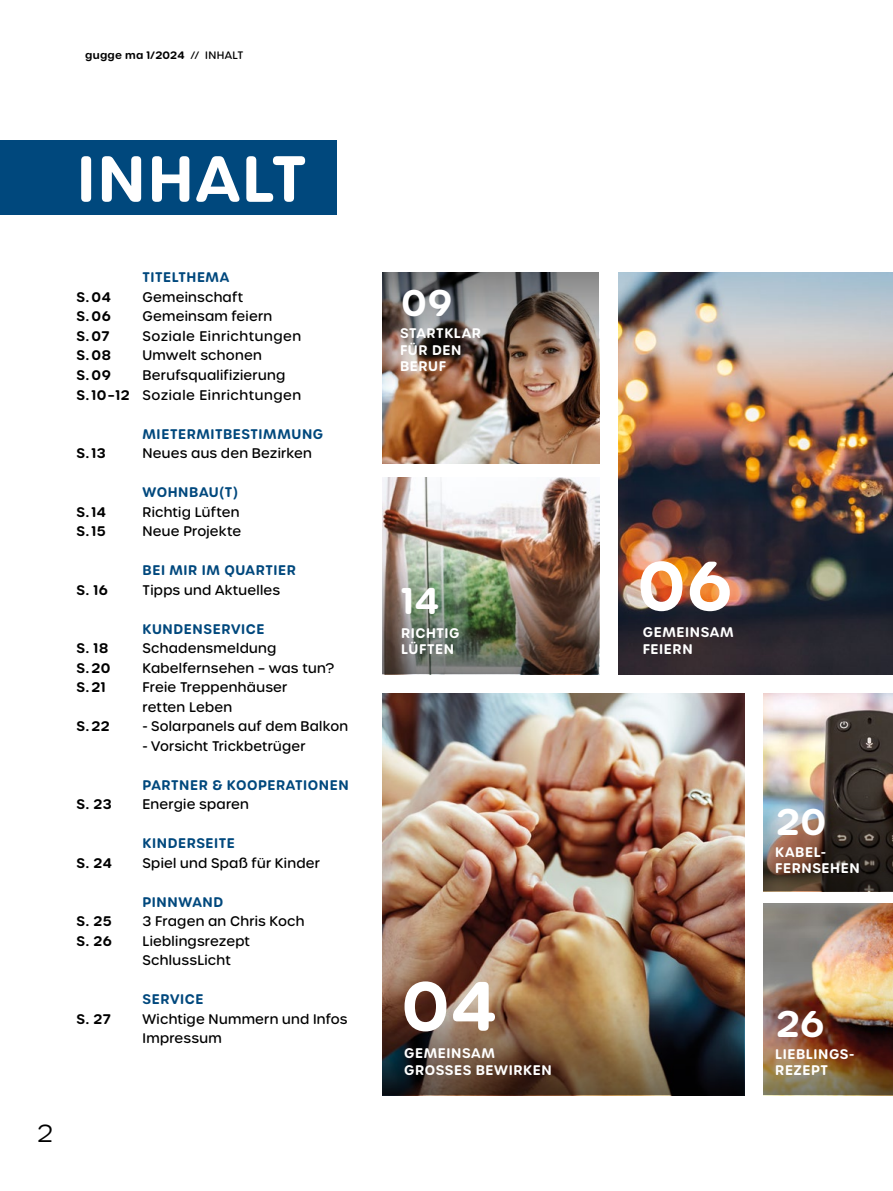
<style>
.page{position:relative;width:893px;height:1191px;background:#fff}
.page>*{position:absolute;margin:0;border:0;box-sizing:border-box;transform-origin:0 0}
.t1{font:600 67.5px "Urbane Rounded";color:#fff}
.t2{font:600 63px "Urbane Rounded";letter-spacing:.02em;color:#fff}
.t3{font:600 36px "Urbane Rounded";letter-spacing:.02em;color:#fff}
.t4{font:300 24px "Urbane Rounded";color:#000}
.t5{font:500 13.5px/19.5px "Urbane Rounded";letter-spacing:.015em;color:#000}
.t6{font:600 13.5px "Urbane Rounded";letter-spacing:.045em;color:#00487d}
.t7{font:600 13.5px/16.5px "Urbane Rounded";letter-spacing:.045em;color:#fff}
.t8{font:600 13.5px "Urbane Rounded";letter-spacing:.04em;color:#000}
.t9{font:500 13.5px "Urbane Rounded";letter-spacing:.04em;color:#000}
.t10{font:600 10.5px "Urbane Rounded";letter-spacing:.025em;color:#000}
.s1{font-weight:500}
.s2{font-weight:600}
</style>
<div class="page">
<img style="left:382px;top:477px;width:217px;height:197px">
<img style="left:382px;top:693px;width:362px;height:302px">
<img style="left:382px;top:995px;width:362px;height:100px">
<img style="left:618px;top:272px;width:275px;height:402px">
<img style="left:382px;top:272px;width:217px;height:191px">
<img style="left:763px;top:904px;width:130px;height:91px">
<img style="left:763px;top:693px;width:130px;height:98px">
<div style="left:0;top:140px;width:336px;height:75px;background:#00487d"></div>
<svg style="left:763px;top:791px;width:130px;height:100px;background:#554b45"></svg>
<img style="left:763px;top:995px;width:130px;height:100px">
<img style="left:382px;top:272px;width:216px;height:115px">
<img style="left:382px;top:559px;width:216px;height:115px">
<p class="t10" style="left:85px;top:48px;width:160px">gugge ma 1/2024 <span class="s1">// INHALT</span></p>
<p class="t2" style="left:77px;top:136px;width:232px">INHALT</p>
<p class="t6" style="left:143px;top:268px;width:88px">TITELTHEMA</p>
<p class="t8" style="left:77px;top:288px;width:36px">S. 04</p>
<p class="t5" style="left:143px;top:287px;width:102px">Gemeinschaft</p>
<p class="t8" style="left:77px;top:307px;width:36px">S. 06</p>
<p class="t5" style="left:143px;top:307px;width:131px">Gemeinsam feiern</p>
<p class="t8" style="left:77px;top:327px;width:34px">S. 07</p>
<p class="t9" style="left:143px;top:327px;width:160px">Soziale Einrichtungen</p>
<p class="t8" style="left:77px;top:346px;width:36px">S. 08</p>
<p class="t5" style="left:143px;top:346px;width:121px">Umwelt schonen</p>
<p class="t8" style="left:77px;top:366px;width:36px">S. 09</p>
<p class="t5" style="left:143px;top:365px;width:144px">Berufsqualifizierung</p>
<p class="t9" style="left:77px;top:386px;width:226px"><span class="s2">S.10–12</span> Soziale Einrichtungen</p>
<p class="t6" style="left:143px;top:424px;width:182px">MIETERMITBESTIMMUNG</p>
<p class="t8" style="left:77px;top:444px;width:31px">S.13</p>
<p class="t5" style="left:143px;top:443px;width:171px">Neues aus den Bezirken</p>
<p class="t6" style="left:143px;top:483px;width:97px">WOHNBAU(T)</p>
<p class="t8" style="left:77px;top:502px;width:31px">S.14</p>
<p class="t5" style="left:143px;top:502px;width:98px">Richtig Lüften</p>
<p class="t8" style="left:77px;top:522px;width:31px">S.15</p>
<p class="t5" style="left:143px;top:521px;width:100px">Neue Projekte</p>
<p class="t6" style="left:143px;top:561px;width:155px">BEI MIR IM QUARTIER</p>
<p class="t8" style="left:77px;top:580px;width:33px">S. 16</p>
<p class="t5" style="left:143px;top:580px;width:139px">Tipps und Aktuelles</p>
<p class="t6" style="left:143px;top:619px;width:123px">KUNDENSERVICE</p>
<p class="t8" style="left:77px;top:639px;width:33px">S. 18</p>
<p class="t5" style="left:143px;top:638px;width:135px">Schadensmeldung</p>
<p class="t8" style="left:77px;top:658px;width:36px">S. 20</p>
<p class="t5" style="left:143px;top:658px;width:193px">Kabelfernsehen – was tun?</p>
<p class="t8" style="left:77px;top:678px;width:31px">S. 21</p>
<p class="t5" style="left:143px;top:677px;width:146px">Freie Treppenhäuser retten Leben</p>
<p class="t8" style="left:77px;top:717px;width:35px">S. 22</p>
<p class="t5" style="left:143px;top:716px;width:207px">- Solarpanels auf dem Balkon</p>
<p class="t5" style="left:143px;top:736px;width:164px">- Vorsicht Trickbetrüger</p>
<p class="t6" style="left:143px;top:775px;width:208px">PARTNER &amp; KOOPERATIONEN</p>
<p class="t8" style="left:77px;top:795px;width:37px">S. 23</p>
<p class="t5" style="left:143px;top:794px;width:108px">Energie sparen</p>
<p class="t6" style="left:143px;top:834px;width:94px">KINDERSEITE</p>
<p class="t8" style="left:77px;top:853px;width:37px">S. 24</p>
<p class="t5" style="left:143px;top:853px;width:179px">Spiel und Spaß für Kinder</p>
<p class="t6" style="left:143px;top:892px;width:82px">PINNWAND</p>
<p class="t8" style="left:77px;top:912px;width:37px">S. 25</p>
<p class="t5" style="left:143px;top:911px;width:164px">3 Fragen an Chris Koch</p>
<p class="t8" style="left:77px;top:931px;width:37px">S. 26</p>
<p class="t5" style="left:143px;top:931px;width:109px">Lieblingsrezept<br>SchlussLicht</p>
<p class="t6" style="left:143px;top:990px;width:62px">SERVICE</p>
<p class="t8" style="left:77px;top:1009px;width:36px">S. 27</p>
<p class="t5" style="left:143px;top:1009px;width:207px">Wichtige Nummern und Infos</p>
<p class="t5" style="left:143px;top:1028px;width:81px">Impressum</p>
<h3 class="t4" style="left:37px;top:1118px;width:17px">2</h3>
<p class="t3" style="left:401px;top:279px;width:53px">09</p>
<p class="t7" style="left:400px;top:325px;width:82px">STARTKLAR</p>
<p class="t7" style="left:400px;top:342px;width:63px">FÜR DEN<br>BERUF</p>
<p class="t3" style="left:401px;top:577px;width:39px">14</p>
<p class="t7" style="left:401px;top:624px;width:60px">RICHTIG</p>
<p class="t7" style="left:401px;top:641px;width:54px">LÜFTEN</p>
<p class="t1" style="left:401px;top:960px;width:97px">04</p>
<p class="t7" style="left:404px;top:1045px;width:92px">GEMEINSAM</p>
<p class="t7" style="left:404px;top:1061px;width:149px">GROSSES BEWIRKEN</p>
<p class="t1" style="left:637px;top:540px;width:97px">06</p>
<p class="t7" style="left:643px;top:624px;width:92px">GEMEINSAM</p>
<p class="t7" style="left:643px;top:641px;width:51px">FEIERN</p>
<p class="t3" style="left:776px;top:798px;width:52px">20</p>
<p class="t7" style="left:775px;top:843px;width:52px">KABEL-</p>
<p class="t7" style="left:775px;top:860px;width:86px">FERNSEHEN</p>
<p class="t3" style="left:776px;top:999px;width:50px">26</p>
<p class="t7" style="left:775px;top:1045px;width:81px">LIEBLINGS-</p>
<p class="t7" style="left:775px;top:1062px;width:54px">REZEPT</p>
</div>
